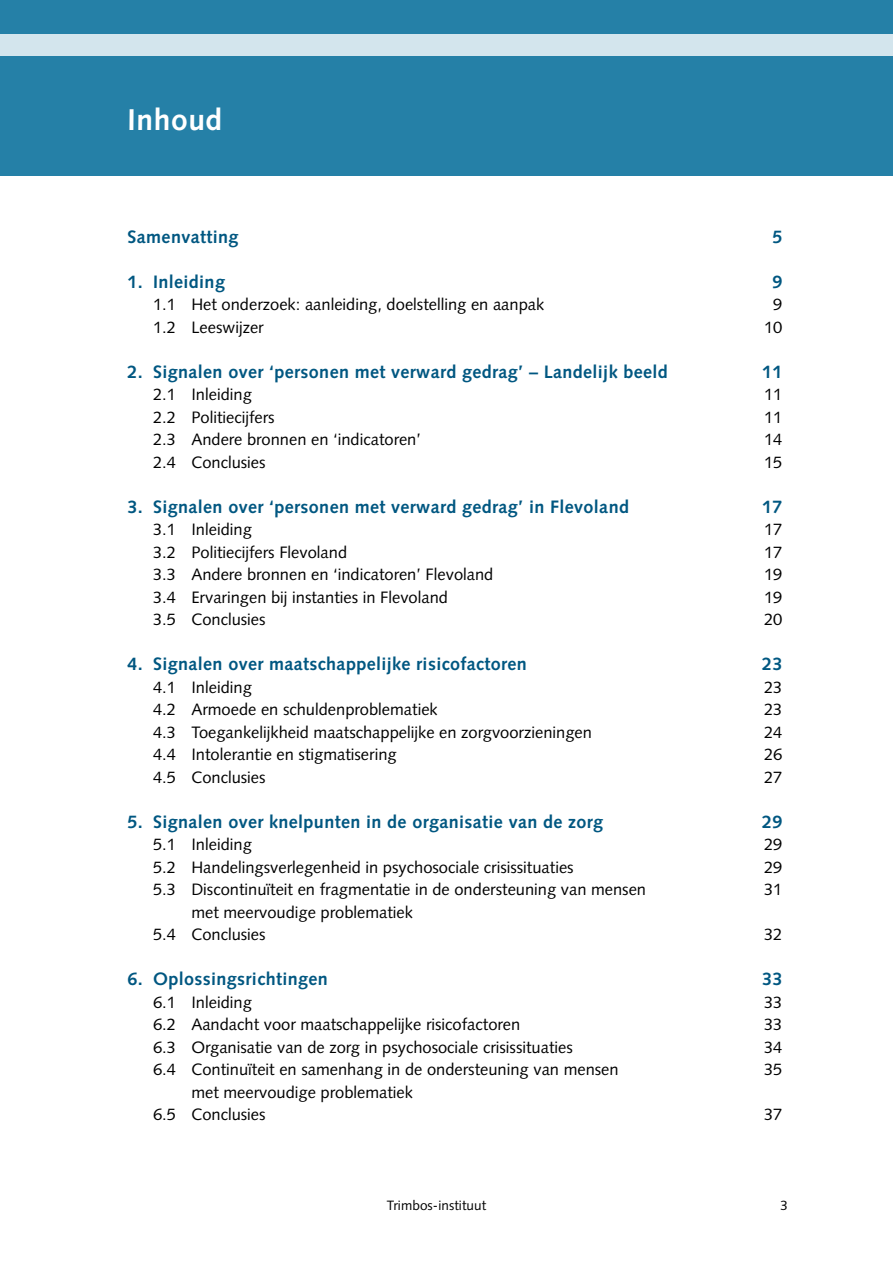
<style>
.page{position:relative;width:893px;height:1263px;background:#fff}
.page>*{position:absolute;margin:0;border:0;box-sizing:border-box;transform-origin:0 0}
.t1{font:700 30px "Syntax LT Std";letter-spacing:.02em;color:#fff}
.t2{font:700 18px "Syntax LT Std";letter-spacing:.02em;color:#005781}
.t3{font:16.5px/22.5px "Syntax LT Std";color:#000}
.t4{font:13.5px "Syntax LT Std";letter-spacing:.005em;color:#000}
</style>
<div class="page">
<div style="left:0;top:0;width:893px;height:175px;background:#2580a7"></div>
<div style="left:0;top:34px;width:893px;height:21px;background:#d3e5ed"></div>
<h1 class="t1" style="left:128px;top:102px;width:96px">Inhoud</h1>
<p class="t2" style="left:128px;top:226px;width:112px">Samenvatting</p>
<p class="t2" style="left:772px;top:226px;width:12px">5</p>
<p class="t2" style="left:128px;top:271px;width:99px">1. Inleiding</p>
<p class="t2" style="left:772px;top:271px;width:12px">9</p>
<p class="t3" style="left:153px;top:293px;width:393px">1.1 Het onderzoek: aanleiding, doelstelling en aanpak</p>
<p class="t3" style="left:773px;top:293px;width:11px">9</p>
<p class="t3" style="left:153px;top:316px;width:112px">1.2 Leeswijzer</p>
<p class="t3" style="left:764px;top:316px;width:20px">10</p>
<p class="t2" style="left:128px;top:361px;width:542px">2. Signalen over ‘personen met verward gedrag’ – Landelijk beeld</p>
<p class="t2" style="left:762px;top:361px;width:22px">11</p>
<p class="t3" style="left:153px;top:383px;width:100px">2.1 Inleiding</p>
<p class="t3" style="left:764px;top:383px;width:20px">11</p>
<p class="t3" style="left:153px;top:406px;width:123px">2.2 Politiecijfers</p>
<p class="t3" style="left:764px;top:406px;width:20px">11</p>
<p class="t3" style="left:153px;top:428px;width:269px">2.3 Andere bronnen en ‘indicatoren’</p>
<p class="t3" style="left:764px;top:428px;width:20px">14</p>
<p class="t3" style="left:153px;top:451px;width:114px">2.4 Conclusies</p>
<p class="t3" style="left:764px;top:451px;width:20px">15</p>
<p class="t2" style="left:128px;top:496px;width:503px">3. Signalen over ‘personen met verward gedrag’ in Flevoland</p>
<p class="t2" style="left:762px;top:496px;width:22px">17</p>
<p class="t3" style="left:153px;top:518px;width:100px">3.1 Inleiding</p>
<p class="t3" style="left:764px;top:518px;width:20px">17</p>
<p class="t3" style="left:153px;top:541px;width:196px">3.2 Politiecijfers Flevoland</p>
<p class="t3" style="left:764px;top:541px;width:20px">17</p>
<p class="t3" style="left:153px;top:563px;width:342px">3.3 Andere bronnen en ‘indicatoren’ Flevoland</p>
<p class="t3" style="left:764px;top:563px;width:20px">19</p>
<p class="t3" style="left:153px;top:586px;width:296px">3.4 Ervaringen bij instanties in Flevoland</p>
<p class="t3" style="left:764px;top:586px;width:20px">19</p>
<p class="t3" style="left:153px;top:608px;width:114px">3.5 Conclusies</p>
<p class="t3" style="left:764px;top:608px;width:20px">20</p>
<p class="t2" style="left:128px;top:654px;width:401px">4. Signalen over maatschappelijke risicofactoren</p>
<p class="t2" style="left:762px;top:654px;width:22px">23</p>
<p class="t3" style="left:153px;top:676px;width:100px">4.1 Inleiding</p>
<p class="t3" style="left:764px;top:676px;width:20px">23</p>
<p class="t3" style="left:153px;top:698px;width:286px">4.2 Armoede en schuldenproblematiek</p>
<p class="t3" style="left:764px;top:698px;width:20px">23</p>
<p class="t3" style="left:153px;top:721px;width:440px">4.3 Toegankelijkheid maatschappelijke en zorgvoorzieningen</p>
<p class="t3" style="left:764px;top:721px;width:20px">24</p>
<p class="t3" style="left:153px;top:743px;width:245px">4.4 Intolerantie en stigmatisering</p>
<p class="t3" style="left:764px;top:743px;width:20px">26</p>
<p class="t3" style="left:153px;top:766px;width:114px">4.5 Conclusies</p>
<p class="t3" style="left:764px;top:766px;width:20px">27</p>
<p class="t2" style="left:128px;top:811px;width:477px">5. Signalen over knelpunten in de organisatie van de zorg</p>
<p class="t2" style="left:762px;top:811px;width:22px">29</p>
<p class="t3" style="left:153px;top:833px;width:100px">5.1 Inleiding</p>
<p class="t3" style="left:764px;top:833px;width:20px">29</p>
<p class="t3" style="left:153px;top:856px;width:422px">5.2 Handelingsverlegenheid in psychosociale crisissituaties</p>
<p class="t3" style="left:764px;top:856px;width:20px">29</p>
<p class="t3" style="left:153px;top:878px;width:495px">5.3 Discontinuïteit en fragmentatie in de ondersteuning van mensen</p>
<p class="t3" style="left:764px;top:878px;width:20px">31</p>
<p class="t3" style="left:153px;top:901px;width:261px;text-indent:38px">met meervoudige problematiek<br>5.4 Conclusies</p>
<p class="t3" style="left:764px;top:923px;width:20px">32</p>
<p class="t2" style="left:128px;top:969px;width:202px">6. Oplossingsrichtingen</p>
<p class="t2" style="left:762px;top:969px;width:22px">33</p>
<p class="t3" style="left:153px;top:991px;width:100px">6.1 Inleiding</p>
<p class="t3" style="left:764px;top:991px;width:20px">33</p>
<p class="t3" style="left:153px;top:1013px;width:369px">6.2 Aandacht voor maatschappelijke risicofactoren</p>
<p class="t3" style="left:764px;top:1013px;width:20px">33</p>
<p class="t3" style="left:153px;top:1036px;width:421px">6.3 Organisatie van de zorg in psychosociale crisissituaties</p>
<p class="t3" style="left:764px;top:1036px;width:20px">34</p>
<p class="t3" style="left:153px;top:1058px;width:467px">6.4 Continuïteit en samenhang in de ondersteuning van mensen</p>
<p class="t3" style="left:764px;top:1058px;width:20px">35</p>
<p class="t3" style="left:153px;top:1081px;width:261px;text-indent:38px">met meervoudige problematiek<br>6.5 Conclusies</p>
<p class="t3" style="left:764px;top:1103px;width:20px">37</p>
<p class="t4" style="left:387px;top:1197px;width:101px">Trimbos-instituut</p>
<p class="t4" style="left:781px;top:1197px;width:9px">3</p>
</div>
